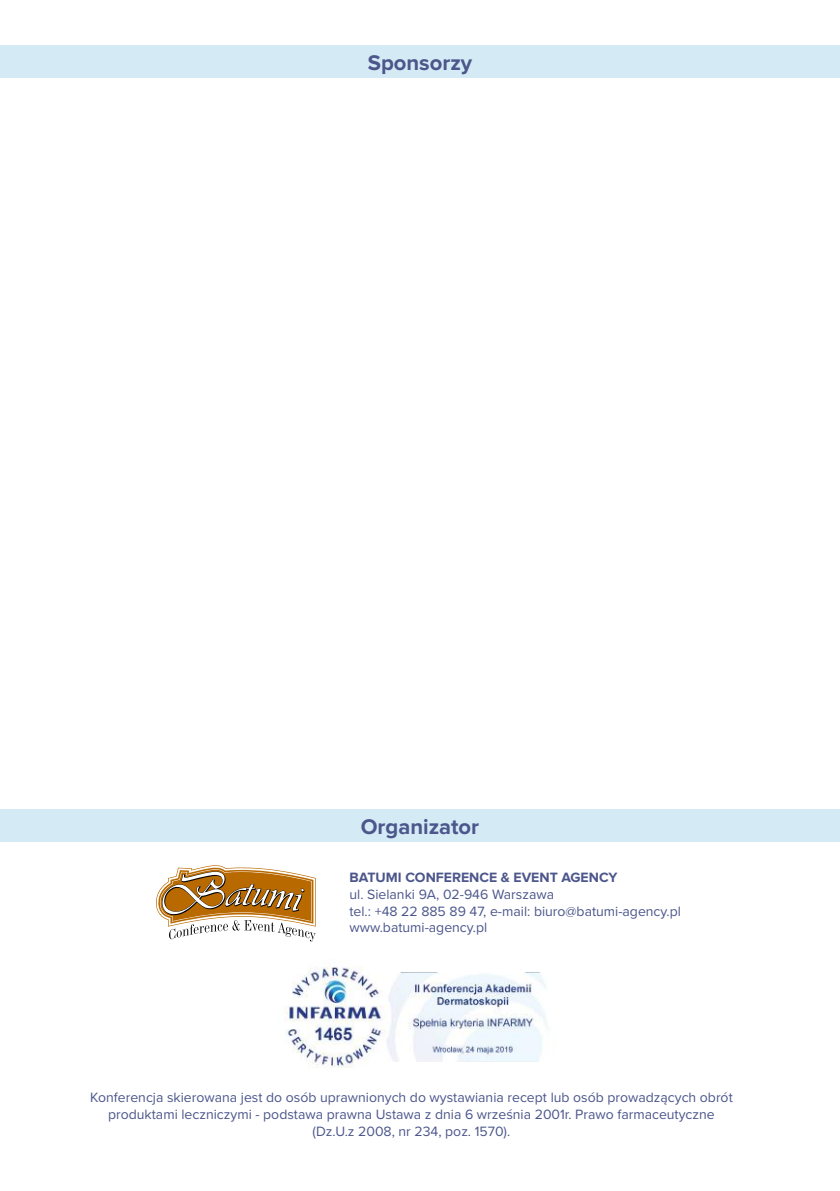
<style>
.page{position:relative;width:840px;height:1191px;background:#fff}
.page>*{position:absolute;margin:0;border:0;box-sizing:border-box;transform-origin:0 0}
.t1{font:700 22px "Proxima Nova";color:#4c568b}
.t2{font:14px/16.8px "Proxima Nova";color:#4c568b}
.t3{font:700 14px "Proxima Nova";color:#4c568b}
</style>
<div class="page">
<svg style="left:156px;top:865px;width:159px;height:77px"></svg>
<div style="left:0;top:809px;width:839px;height:32px;background:#d4ebf6"></div>
<div style="left:0;top:45px;width:839px;height:33px;background:#d4ebf6"></div>
<img style="left:284px;top:967px;width:262px;height:101px">
<h1 class="t1" style="left:367px;top:52px;width:106px">Sponsorzy</h1>
<h1 class="t1" style="left:360px;top:816px;width:120px">Organizator</h1>
<p class="t3" style="left:349px;top:871px;width:269px">BATUMI CONFERENCE &amp; EVENT AGENCY</p>
<p class="t2" style="left:349px;top:885px;width:333px">ul. Sielanki 9A, 02-946 Warszawa<br>tel.: +48 22 885 89 47, e-mail: biuro@batumi-agency.pl www.batumi-agency.pl</p>
<p class="t2" style="left:90px;top:1088px;width:643px;text-align:center">Konferencja skierowana jest do osób uprawnionych do wystawiania recept lub osób prowadzących obrót produktami leczniczymi - podstawa prawna Ustawa z dnia 6 września 2001r. Prawo farmaceutyczne (Dz.U.z 2008, nr 234, poz. 1570).</p>
</div>
